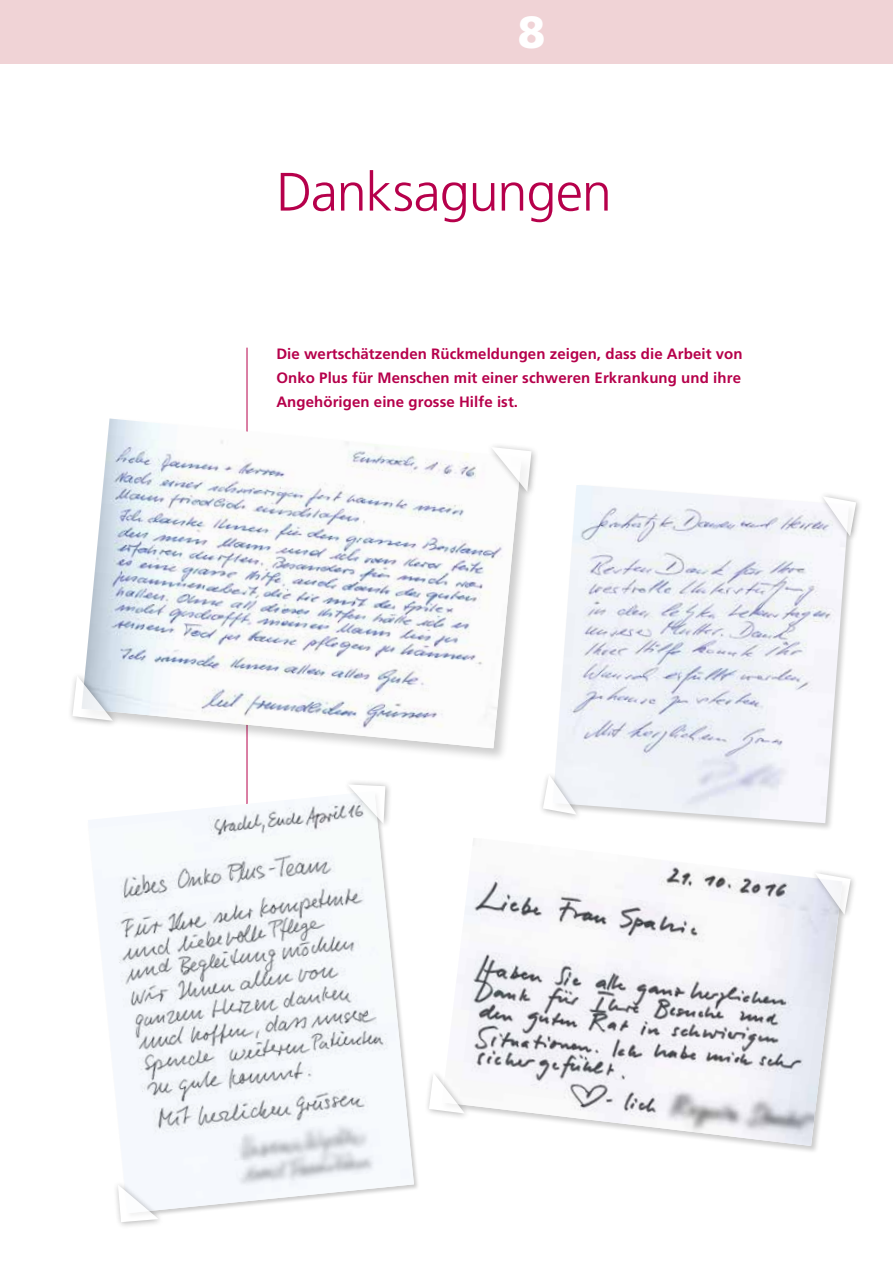
<style>
.page{position:relative;width:893px;height:1263px;background:#fff}
.page>*{position:absolute;margin:0;border:0;box-sizing:border-box;transform-origin:0 0}
.t1{font:300 54px "Frutiger LT";letter-spacing:-.02em;color:#b6004b}
.t2{font:900 45px "Frutiger LT";color:#fff}
.t3{font:700 15px/24px "Frutiger LT";letter-spacing:.005em;color:#b6004b;text-align:justify}
</style>
<div class="page">
<hr style="left:247px;top:348px;width:1px;height:851px;background:#b6004b">
<div style="left:0;top:0;width:893px;height:64px;background:#f0d3d6"></div>
<img style="left:114px;top:791px;width:300px;height:422px">
<div style="left:343px;top:779px;width:50px;height:51px;background:#000;opacity:.4"></div>
<svg style="left:348px;top:784px;width:37px;height:40px"></svg>
<div style="left:113px;top:1180px;width:52px;height:49px;background:#000;opacity:.4"></div>
<svg style="left:118px;top:1184px;width:41px;height:38px"></svg>
<img style="left:555px;top:485px;width:294px;height:338px">
<div style="left:817px;top:491px;width:46px;height:52px;background:#000;opacity:.4"></div>
<svg style="left:822px;top:496px;width:34px;height:40px"></svg>
<div style="left:538px;top:770px;width:46px;height:52px;background:#000;opacity:.4"></div>
<svg style="left:543px;top:774px;width:34px;height:41px"></svg>
<div style="left:80px;top:417px;width:455px;height:345px;background:#000;opacity:.2"></div>
<img style="left:82px;top:418px;width:439px;height:330px">
<div style="left:486px;top:441px;width:53px;height:58px;background:#000;opacity:.4"></div>
<svg style="left:491px;top:447px;width:41px;height:45px"></svg>
<div style="left:67px;top:670px;width:53px;height:59px;background:#000;opacity:.4"></div>
<svg style="left:72px;top:675px;width:41px;height:46px"></svg>
<img style="left:457px;top:838px;width:385px;height:308px">
<div style="left:810px;top:867px;width:48px;height:54px;background:#000;opacity:.4"></div>
<svg style="left:815px;top:873px;width:36px;height:42px"></svg>
<div style="left:423px;top:1068px;width:48px;height:53px;background:#000;opacity:.4"></div>
<svg style="left:429px;top:1073px;width:36px;height:40px"></svg>
<h2 class="t2" style="left:518px;top:5px;width:29px">8</h2>
<h1 class="t1" style="left:276px;top:161px;width:337px">Danksagungen</h1>
<p class="t3" style="left:276px;top:342px;width:468px">Die wertschätzenden Rückmeldungen zeigen, dass die Arbeit von Onko Plus für Menschen mit einer schweren Erkrankung und ihre Angehörigen eine grosse Hilfe ist.</p>
</div>
